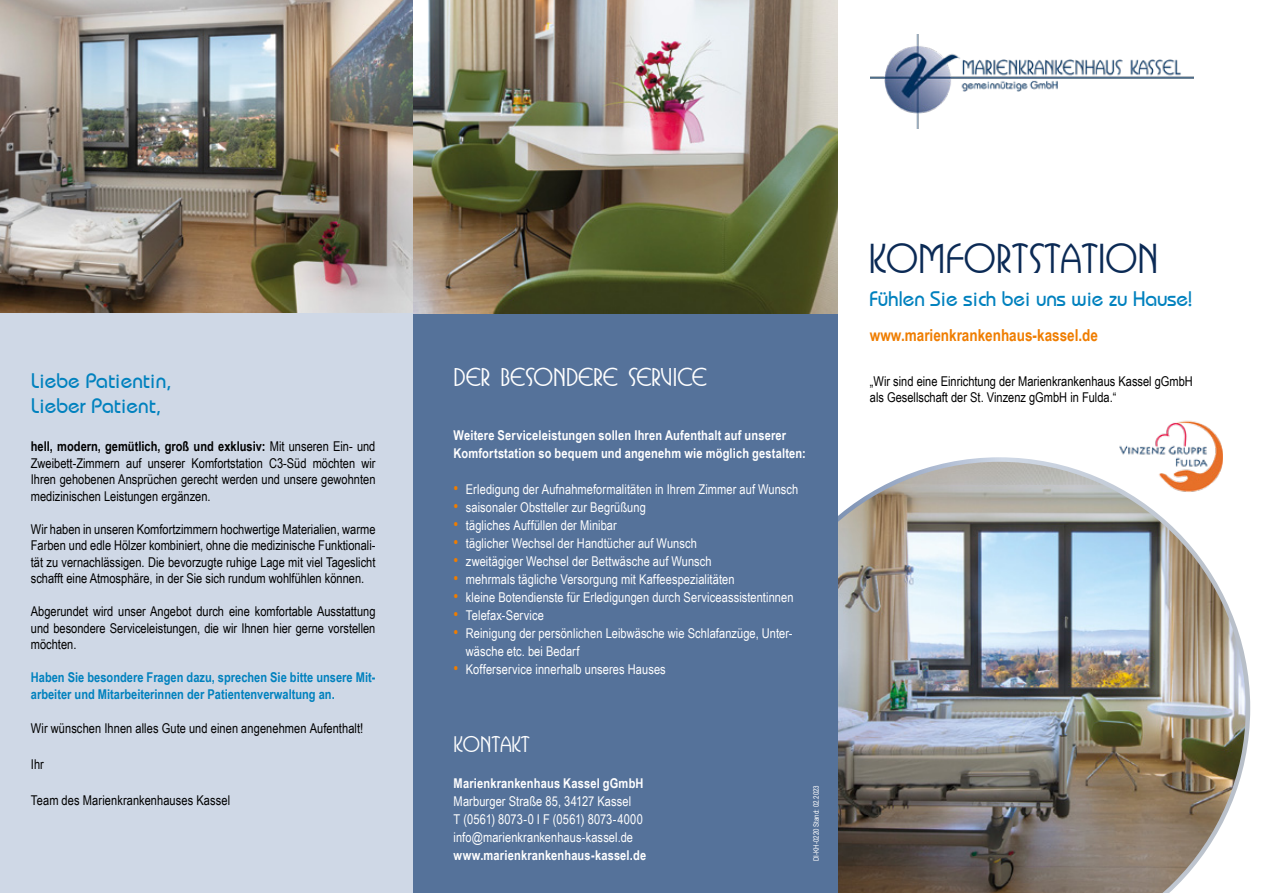
<style>
.page{position:relative;width:1263px;height:893px;background:#fff}
.page>*{position:absolute;margin:0;border:0;box-sizing:border-box;transform-origin:0 0}
.t1{font:500 39px "Busorama IT Cby BT";color:#0b2a55}
.t2{font:500 24px "Busorama IT Cby BT";letter-spacing:-.015em;color:#fff}
.t3{font:21px/25.2px "Bimini Normal";color:#0081be}
.t4{font:500 21px "Busorama IT Cby BT";color:#fff}
.t5{font:700 16.5px "Arial Narrow";color:#ef7d00}
.t6{font:13.5px/16.5px "Arial Narrow";color:#000;text-align:justify}
.t7{font:13.5px/18px "Arial Narrow";letter-spacing:.005em;color:#fff}
.t8{font:700 13.5px/18px "Arial Narrow";letter-spacing:.01em;color:#fff}
.t9{font:700 13.5px/16.5px "Arial Narrow";color:#0081be}
.t10{font:7.5px "Arial Narrow";color:#fff}
.s1{font-weight:700}
.s2{font-size:16.5px;color:#ef7d00}
</style>
<div class="page">
<img style="left:838px;top:457px;width:412px;height:436px">
<img style="left:870px;top:34px;width:324px;height:94px">
<img style="left:1116px;top:420px;width:107px;height:76px">
<div style="left:412px;top:0;width:426px;height:893px;background:#55729a"></div>
<img style="left:0;top:0;width:838px;height:314px">
<div style="left:0;top:310px;width:412px;height:583px;background:#cfd8e6"></div>
<h3 class="t3" style="left:31px;top:368px;width:143px">Liebe Patientin,<br>Lieber Patient,</h3>
<p class="t6" style="left:31px;top:438px;width:346px"><span class="s1">hell, modern, gemütlich, groß und exklusiv:</span> Mit unseren Ein- und Zweibett-Zimmern auf unserer Komfortstation C3-Süd möchten wir Ihren gehobenen Ansprüchen gerecht werden und unsere gewohnten medizinischen Leistungen ergänzen.</p>
<p class="t6" style="left:31px;top:520px;width:346px">Wir haben in unseren Komfortzimmern hochwertige Materialien, warme Farben und edle Hölzer kombiniert, ohne die medizinische Funktionali&shy;tät zu vernachlässigen. Die bevorzugte ruhige Lage mit viel Tageslicht schafft eine Atmosphäre, in der Sie sich rundum wohlfühlen können.</p>
<p class="t6" style="left:31px;top:603px;width:346px">Abgerundet wird unser Angebot durch eine komfortable Ausstattung und besondere Serviceleistungen, die wir Ihnen hier gerne vorstellen möchten.</p>
<p class="t9" style="left:31px;top:669px;width:346px">Haben Sie besondere Fragen dazu, sprechen Sie bitte unsere Mit&shy;arbeiter und Mitarbeiterinnen der Patientenverwaltung an.</p>
<p class="t6" style="left:31px;top:720px;width:334px">Wir wünschen Ihnen alles Gute und einen angenehmen Aufenthalt!</p>
<p class="t6" style="left:31px;top:756px;width:15px">Ihr</p>
<p class="t6" style="left:31px;top:792px;width:201px">Team des Marienkrankenhauses Kassel</p>
<h2 class="t2" style="left:454px;top:363px;width:255px">DER BESONDERE SERVICE</h2>
<p class="t8" style="left:454px;top:426px;width:354px">Weitere Serviceleistungen sollen Ihren Aufenthalt auf unserer<br>Komfortstation so bequem und angenehm wie möglich gestalten:</p>
<p class="t7" style="left:454px;top:480px;width:346px"><span class="s2">•</span> Erledigung der Aufnahmeformalitäten in Ihrem Zimmer auf Wunsch</p>
<p class="t7" style="left:454px;top:498px;width:194px"><span class="s2">•</span> saisonaler Obstteller zur Begrüßung</p>
<p class="t7" style="left:454px;top:516px;width:165px"><span class="s2">•</span> tägliches Auffüllen der Minibar</p>
<p class="t7" style="left:454px;top:534px;width:245px"><span class="s2">•</span> täglicher Wechsel der Handtücher auf Wunsch</p>
<p class="t7" style="left:454px;top:552px;width:260px"><span class="s2">•</span> zweitägiger Wechsel der Bettwäsche auf Wunsch</p>
<p class="t7" style="left:454px;top:570px;width:282px"><span class="s2">•</span> mehrmals tägliche Versorgung mit Kaffeespezialitäten</p>
<p class="t7" style="left:454px;top:588px;width:341px"><span class="s2">•</span> kleine Botendienste für Erledigungen durch Serviceassistentinnen</p>
<p class="t7" style="left:454px;top:606px;width:92px"><span class="s2">•</span> Telefax-Service</p>
<p class="t7" style="left:466px;top:624px;width:328px;text-indent:-12px"><span class="s2">•</span> Reinigung der persönlichen Leibwäsche wie Schlafanzüge, Unter&shy;wäsche etc. bei Bedarf</p>
<p class="t7" style="left:454px;top:660px;width:214px"><span class="s2">•</span> Kofferservice innerhalb unseres Hauses</p>
<h3 class="t4" style="left:454px;top:731px;width:78px">KONTAKT</h3>
<p class="t8" style="left:454px;top:773px;width:192px">Marienkrankenhaus Kassel gGmbH</p>
<p class="t7" style="left:454px;top:791px;width:191px">Marburger Straße 85, 34127 Kassel<br>T (0561) 8073-0 I F (0561) 8073-4000 info@marienkrankenhaus-kassel.de</p>
<p class="t8" style="left:454px;top:845px;width:194px">www.marienkrankenhaus-kassel.de</p>
<p class="t10" style="left:811px;top:861px;width:77px;rotate:-90deg">DI-KH-0220 Stand: 02.2023</p>
<h1 class="t1" style="left:869px;top:235px;width:291px">KOMFORTSTATION</h1>
<h3 class="t3" style="left:870px;top:286px;width:324px">Fühlen Sie sich bei uns wie zu Hause!</h3>
<p class="t5" style="left:870px;top:323px;width:230px">www.marienkrankenhaus-kassel.de</p>
<p class="t6" style="left:870px;top:372px;width:325px">„Wir sind eine Einrichtung der Marienkrankenhaus Kassel gGmbH als Gesellschaft der St. Vinzenz gGmbH in Fulda.“</p>
</div>
